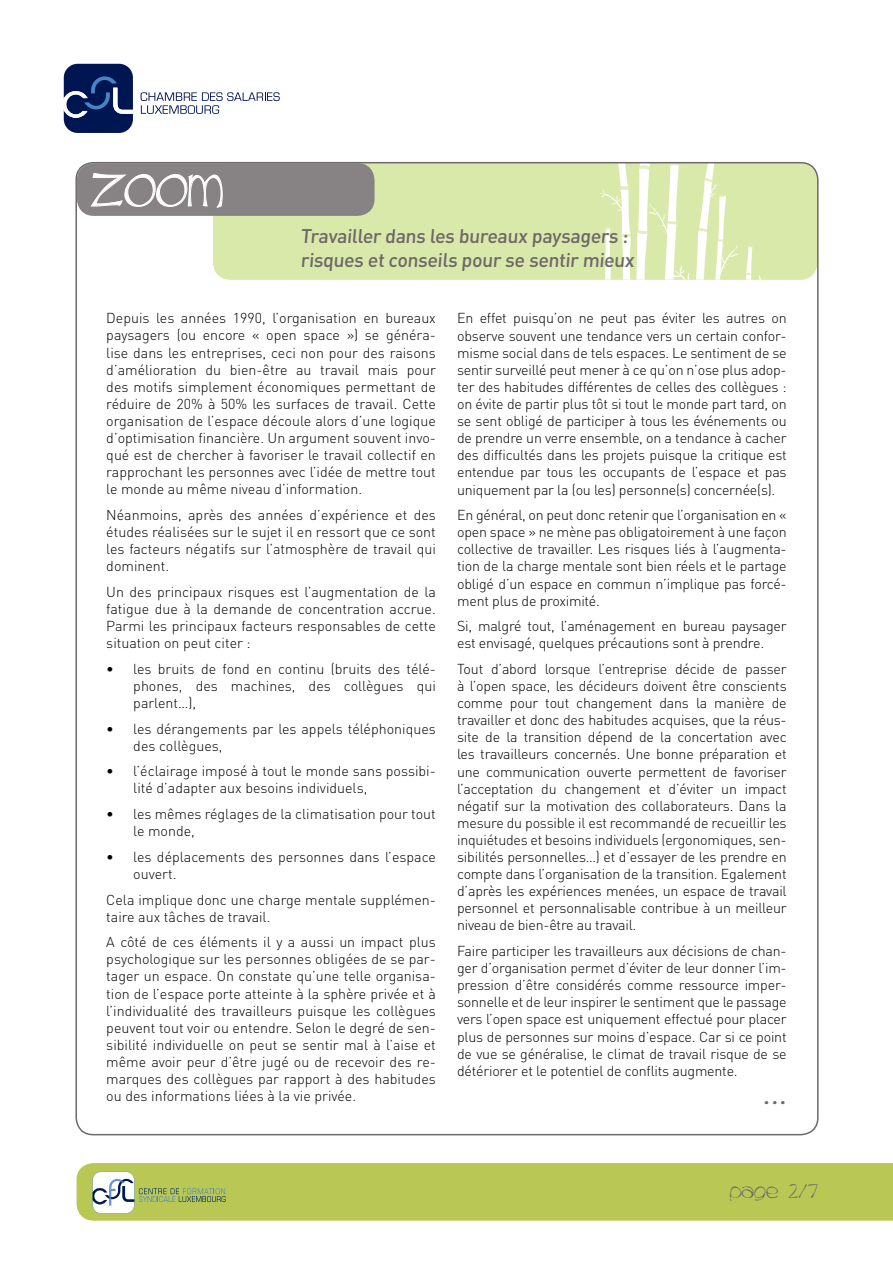
<style>
.page{position:relative;width:893px;height:1263px;background:#fff}
.page>*{position:absolute;margin:0;border:0;box-sizing:border-box;transform-origin:0 0}
.t1{font:45px "Trubble";color:#fff}
.t2{font:30px "Trubble";color:#6d686a}
.t3{font:500 19.5px/23.4px "DIN Pro";color:#6d686a}
.t4{font:16.5px "Trubble";color:#6d686a}
.t5{font:300 14.25px/17.1px "DIN Pro";color:#000;text-align:justify}
</style>
<div class="page">
<svg style="left:141px;top:92px;width:139px;height:22px"></svg>
<svg style="left:64px;top:64px;width:69px;height:69px"></svg>
<div style="left:77px;top:1163px;width:816px;height:58px;background:#b9c855"></div>
<svg style="left:92px;top:1171px;width:134px;height:42px"></svg>
<div style="left:213px;top:163px;width:604px;height:117px;background:#d9e9aa;border-radius:17px"></div>
<svg style="left:745px;top:246px;width:18px;height:34px"></svg>
<svg style="left:599px;top:165px;width:140px;height:115px"></svg>
<div style="left:77px;top:163px;width:298px;height:53px;background:#878284;border-radius:17px"></div>
<svg style="left:90px;top:173px;width:133px;height:43px"></svg>
<h1 class="t1" style="left:91px;top:167px;width:134px">ZOOM</h1>
<h3 class="t3" style="left:300px;top:224px;width:338px">Travailler dans les bureaux paysagers : risques et conseils pour se sentir mieux</h3>
<p class="t5" style="left:106px;top:309px;width:331px">Depuis les années 1990, l’organisation en bureaux paysagers (ou encore « open space ») se généra&shy;lise dans les entreprises, ceci non pour des raisons d’amélioration du bien-être au travail mais pour des motifs simplement économiques permettant de réduire de 20% à 50% les surfaces de travail. Cette organisation de l’espace découle alors d’une logique d’optimisation financière. Un argument souvent invo&shy;qué est de chercher à favoriser le travail collectif en rapprochant les personnes avec l’idée de mettre tout le monde au même niveau d’information.</p>
<p class="t5" style="left:106px;top:506px;width:331px">Néanmoins, après des années d’expérience et des études réalisées sur le sujet il en ressort que ce sont les facteurs négatifs sur l’atmosphère de travail qui dominent.</p>
<p class="t5" style="left:106px;top:583px;width:331px">Un des principaux risques est l’augmentation de la fatigue due à la demande de concentration accrue.<br>Parmi les principaux facteurs responsables de cette situation on peut citer :</p>
<p class="t5" style="left:133px;top:659px;width:304px;text-indent:-27px">• les bruits de fond en continu (bruits des télé&shy;phones, des machines, des collègues qui parlent…),</p>
<p class="t5" style="left:133px;top:719px;width:304px;text-indent:-27px">• les dérangements par les appels téléphoniques des collègues,</p>
<p class="t5" style="left:133px;top:762px;width:304px;text-indent:-27px">• l’éclairage imposé à tout le monde sans possibi&shy;lité d’adapter aux besoins individuels,</p>
<p class="t5" style="left:133px;top:805px;width:304px;text-indent:-27px">• les mêmes réglages de la climatisation pour tout le monde,</p>
<p class="t5" style="left:133px;top:847px;width:304px;text-indent:-27px">• les déplacements des personnes dans l’espace ouvert.</p>
<p class="t5" style="left:106px;top:890px;width:331px">Cela implique donc une charge mentale supplémen&shy;taire aux tâches de travail.</p>
<p class="t5" style="left:106px;top:933px;width:331px">A côté de ces éléments il y a aussi un impact plus psychologique sur les personnes obligées de se par&shy;tager un espace. On constate qu’une telle organisa&shy;tion de l’espace porte atteinte à la sphère privée et à l’individualité des travailleurs puisque les collègues peuvent tout voir ou entendre. Selon le degré de sen&shy;sibilité individuelle on peut se sentir mal à l’aise et même avoir peur d’être jugé ou de recevoir des re&shy;marques des collègues par rapport à des habitudes ou des informations liées à la vie privée.</p>
<p class="t5" style="left:457px;top:309px;width:331px">En effet puisqu’on ne peut pas éviter les autres on observe souvent une tendance vers un certain confor&shy;misme social dans de tels espaces. Le sentiment de se sentir surveillé peut mener à ce qu’on n’ose plus adop&shy;ter des habitudes différentes de celles des collègues : on évite de partir plus tôt si tout le monde part tard, on se sent obligé de participer à tous les événements ou de prendre un verre ensemble, on a tendance à cacher des difficultés dans les projets puisque la critique est entendue par tous les occupants de l’espace et pas uniquement par la (ou les) personne(s) concernée(s).</p>
<p class="t5" style="left:457px;top:506px;width:331px">En général, on peut donc retenir que l’organisation en « open space » ne mène pas obligatoirement à une façon collective de travailler. Les risques liés à l’augmenta&shy;tion de la charge mentale sont bien réels et le partage obligé d’un espace en commun n’implique pas forcé&shy;ment plus de proximité.</p>
<p class="t5" style="left:457px;top:617px;width:331px">Si, malgré tout, l’aménagement en bureau paysager est envisagé, quelques précautions sont à prendre.</p>
<p class="t5" style="left:457px;top:660px;width:331px">Tout d’abord lorsque l’entreprise décide de passer à l’open space, les décideurs doivent être conscients comme pour tout changement dans la manière de travailler et donc des habitudes acquises, que la réus&shy;site de la transition dépend de la concertation avec les travailleurs concernés. Une bonne préparation et une communication ouverte permettent de favoriser l’acceptation du changement et d’éviter un impact négatif sur la motivation des collaborateurs. Dans la mesure du possible il est recommandé de recueillir les inquiétudes et besoins individuels (ergonomiques, sen&shy;sibilités personnelles…) et d’essayer de les prendre en compte dans l’organisation de la transition. Egalement d’après les expériences menées, un espace de travail personnel et personnalisable contribue à un meilleur niveau de bien-être au travail.</p>
<p class="t5" style="left:457px;top:942px;width:331px">Faire participer les travailleurs aux décisions de chan&shy;ger d’organisation permet d’éviter de leur donner l’im&shy;pression d’être considérés comme ressource imper&shy;sonnelle et de leur inspirer le sentiment que le passage vers l’open space est uniquement effectué pour placer plus de personnes sur moins d’espace. Car si ce point de vue se généralise, le climat de travail risque de se détériorer et le potentiel de conflits augmente.</p>
<h2 class="t2" style="left:763px;top:1078px;width:26px">...</h2>
<p class="t4" style="left:730px;top:1183px;width:90px">PAGE 2/7</p>
</div>
